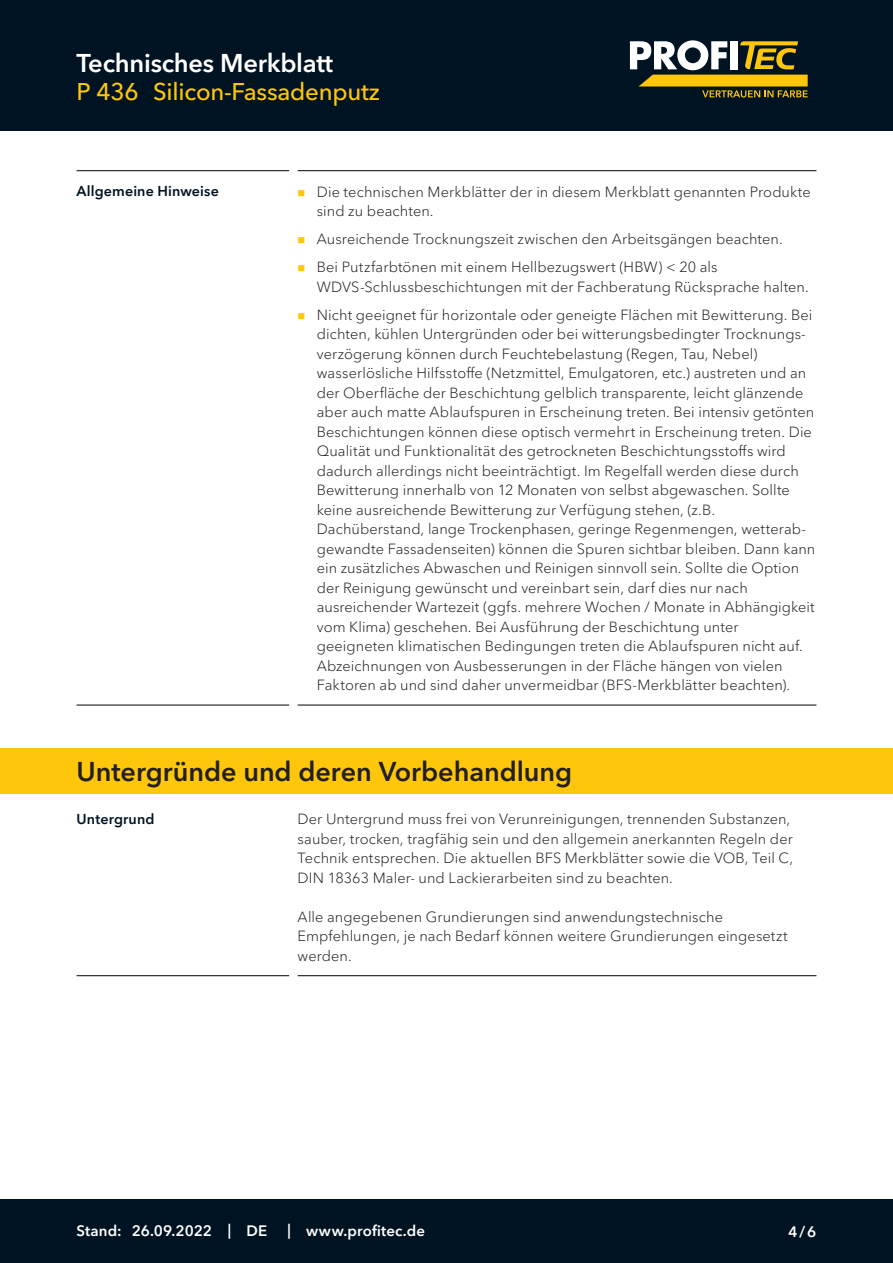
<style>
.page{position:relative;width:893px;height:1263px;background:#fff}
.page>*{position:absolute;margin:0;border:0;box-sizing:border-box;transform-origin:0 0}
.t1{font:600 27px "Avenir Next Cyr";letter-spacing:-.005em;color:#231f20}
.t2{font:600 25.5px "Avenir Next Cyr";letter-spacing:-.01em;color:#fff}
.t3{font:500 24px "Avenir Next Cyr";letter-spacing:-.01em;color:#fec70c}
.t4{font:600 15px "Avenir Next Cyr";letter-spacing:.01em;color:#fff}
.t5{font:300 14.7px/19.5px "Avenir Next Cyr";letter-spacing:.005em;color:#231f20}
.t6{font:600 14.25px "Avenir Next Cyr";letter-spacing:.01em;color:#001322}
</style>
<div class="page">
<div style="left:0;top:0;width:893px;height:131px;background:#001322"></div>
<div style="left:0;top:1199px;width:893px;height:64px;background:#001322"></div>
<hr style="left:77px;top:170px;width:212px;height:1px;background:#231f20">
<hr style="left:298px;top:170px;width:518px;height:1px;background:#231f20">
<hr style="left:77px;top:704px;width:212px;height:2px;background:#231f20">
<hr style="left:298px;top:704px;width:518px;height:2px;background:#231f20">
<hr style="left:77px;top:975px;width:212px;height:1px;background:#231f20">
<hr style="left:298px;top:975px;width:518px;height:1px;background:#231f20">
<div style="left:0;top:748px;width:893px;height:46px;background:#fec70c"></div>
<svg style="left:630px;top:40px;width:178px;height:58px"></svg>
<h2 class="t2" style="left:77px;top:47px;width:258px">Technisches Merkblatt</h2>
<h3 class="t3" style="left:77px;top:78px;width:305px">P 436 Silicon-Fassadenputz</h3>
<p class="t6" style="left:77px;top:183px;width:144px">Allgemeine Hinweise</p>
<p class="t5" style="left:317px;top:182px;width:496px">Die technischen Merkblätter der in diesem Merkblatt genannten Produkte sind zu beachten.</p>
<p class="t5" style="left:317px;top:225px;width:467px;line-height:28px">Ausreichende Trocknungszeit zwischen den Arbeitsgängen beachten.<br>Bei Putzfarbtönen mit einem Hellbezugswert (HBW) &lt; 20 als</p>
<p class="t5" style="left:317px;top:272px;width:497px;line-height:28px">WDVS-Schlussbeschichtungen mit der Fachberatung Rücksprache halten.<br>Nicht geeignet für horizontale oder geneigte Flächen mit Bewitterung. Bei</p>
<p class="t5" style="left:317px;top:324px;width:500px">dichten, kühlen Untergründen oder bei witterungsbedingter Trocknungs&shy;verzögerung können durch Feuchtebelastung (Regen, Tau, Nebel) wasserlösliche Hilfsstoffe (Netzmittel, Emulgatoren, etc.) austreten und an der Oberfläche der Beschichtung gelblich transparente, leicht glänzende aber auch matte Ablaufspuren in Erscheinung treten. Bei intensiv getönten Beschichtungen können diese optisch vermehrt in Erscheinung treten. Die Qualität und Funktionalität des getrockneten Beschichtungsstoffs wird dadurch allerdings nicht beeinträchtigt. Im Regelfall werden diese durch Bewitterung innerhalb von 12 Monaten von selbst abgewaschen. Sollte keine ausreichende Bewitterung zur Verfügung stehen, (z.B.<br>Dachüberstand, lange Trockenphasen, geringe Regenmengen, wetterab&shy;gewandte Fassadenseiten) können die Spuren sichtbar bleiben. Dann kann ein zusätzliches Abwaschen und Reinigen sinnvoll sein. Sollte die Option der Reinigung gewünscht und vereinbart sein, darf dies nur nach ausreichender Wartezeit (ggfs. mehrere Wochen / Monate in Abhängigkeit vom Klima) geschehen. Bei Ausführung der Beschichtung unter geeigneten klimatischen Bedingungen treten die Ablaufspuren nicht auf.<br>Abzeichnungen von Ausbesserungen in der Fläche hängen von vielen Faktoren ab und sind daher unvermeidbar (BFS-Merkblätter beachten).</p>
<h1 class="t1" style="left:77px;top:755px;width:497px">Untergründe und deren Vorbehandlung</h1>
<p class="t6" style="left:77px;top:810px;width:80px">Untergrund</p>
<p class="t5" style="left:298px;top:809px;width:497px">Der Untergrund muss frei von Verunreinigungen, trennenden Substanzen, sauber, trocken, tragfähig sein und den allgemein anerkannten Regeln der Technik entsprechen. Die aktuellen BFS Merkblätter sowie die VOB, Teil C, DIN 18363 Maler- und Lackierarbeiten sind zu beachten.</p>
<p class="t5" style="left:298px;top:907px;width:492px">Alle angegebenen Grundierungen sind anwendungstechnische<br>Empfehlungen, je nach Bedarf können weitere Grundierungen eingesetzt werden.</p>
<p class="t4" style="left:77px;top:1222px;width:192px">Stand: 26.09.2022 | DE</p>
<p class="t4" style="left:287px;top:1222px;width:139px">| www.profitec.de</p>
<p class="t4" style="left:788px;top:1222px;width:29px">4/6</p>
</div>
